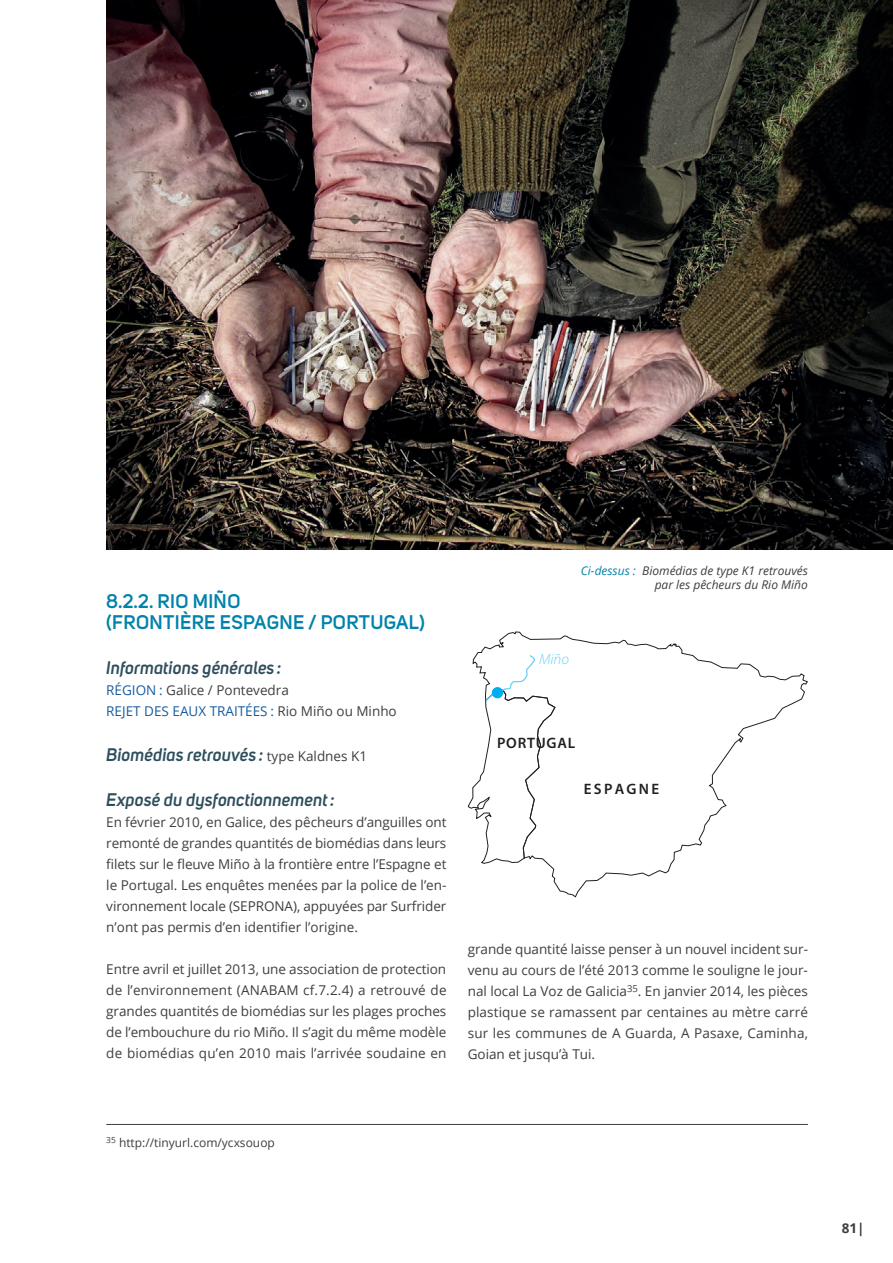
<style>
.page{position:relative;width:893px;height:1263px;background:#fff}
.page>*{position:absolute;margin:0;border:0;box-sizing:border-box;transform-origin:0 0}
.t1{font:600 19.5px/21px "Uni Sans";letter-spacing:.02em;color:#0082ab}
.t2{font:italic 600 18px "Uni Sans";color:#2d4e5d}
.t3{font:600 15.15px "Myriad Pro";letter-spacing:.05em;color:#231f20}
.t4{font:600 15.15px "Myriad Pro";letter-spacing:.15em;color:#231f20}
.t5{font:italic 300 15.15px "Myriad Pro";color:#6bcff6}
.t6{font:13.5px/21px "Open Sans";color:#3e3e3f;text-align:justify}
.t7{font:700 13.5px "Open Sans";color:#3e3e3f}
.t8{font:italic 12px/13.8px "Open Sans";color:#3e3e3f;text-align:right}
.t9{font:12px "Open Sans";color:#3e3e3f}
.s1{color:#175d9e}
.s2{font-family:"Open Sans";font-weight:400;font-style:normal;font-size:13.5px;color:#3e3e3f}
.s3{color:#0082ab}
</style>
<div class="page">
<svg style="left:476px;top:631px;width:332px;height:266px"></svg>
<svg style="left:468px;top:654px;width:88px;height:210px"></svg>
<div style="left:492px;top:687px;width:11px;height:11px;background:#00aeef;border-radius:50%"></div>
<img style="left:106px;top:0;width:787px;height:550px">
<hr style="left:106px;top:1124px;width:702px;height:1px;background:#3e3e3f">
<h1 class="t1" style="left:106px;top:591px;width:320px">8.2.2. RIO MIÑO<br>(FRONTIÈRE ESPAGNE / PORTUGAL)</h1>
<h2 class="t2" style="left:106px;top:657px;width:177px">Informations générales :</h2>
<p class="t6" style="left:106px;top:679px;width:292px"><span class="s1">RÉGION :</span> Galice / Pontevedra<br><span class="s1">REJET DES EAUX TRAITÉES :</span> Rio Miño ou Minho</p>
<h2 class="t2" style="left:106px;top:744px;width:262px">Biomédias retrouvés : <span class="s2">type Kaldnes K1</span></h2>
<h2 class="t2" style="left:106px;top:789px;width:230px">Exposé du dysfonctionnement:</h2>
<p class="t6" style="left:106px;top:811px;width:342px">En février 2010, en Galice, des pêcheurs d’anguilles ont remonté de grandes quantités de biomédias dans leurs filets sur le fleuve Miño à la frontière entre l’Espagne et le Portugal. Les enquêtes menées par la police de l’en&shy;vironnement locale (SEPRONA), appuyées par Surfrider n’ont pas permis d’en identifier l’origine.</p>
<p class="t6" style="left:106px;top:958px;width:342px">Entre avril et juillet 2013, une association de protection de l’environnement (ANABAM cf.7.2.4) a retrouvé de grandes quantités de biomédias sur les plages proches de l’embouchure du rio Miño. Il s’agit du même modèle de biomédias qu’en 2010 mais l’arrivée soudaine en</p>
<p class="t8" style="left:581px;top:563px;width:229px"><span class="s3">Ci-dessus :</span> Biomédias de type K1 retrouvés par les pêcheurs du Rio Miño</p>
<p class="t5" style="left:539px;top:649px;width:31px">Miño</p>
<p class="t3" style="left:497px;top:734px;width:80px">PORTUGAL</p>
<p class="t4" style="left:584px;top:779px;width:77px">ESPAGNE</p>
<p class="t6" style="left:468px;top:938px;width:342px">grande quantité laisse penser à un nouvel incident sur&shy;venu au cours de l’été 2013 comme le souligne le jour&shy;nal local La Voz de Galicia<sup>35</sup>. En janvier 2014, les pièces plastique se ramassent par centaines au mètre carré sur les communes de A Guarda, A Pasaxe, Caminha, Goian et jusqu’à Tui.</p>
<p class="t9" style="left:106px;top:1134px;width:170px"><sup>35</sup> http://tinyurl.com/ycxsouop</p>
<p class="t7" style="left:842px;top:1219px;width:24px">81|</p>
</div>
